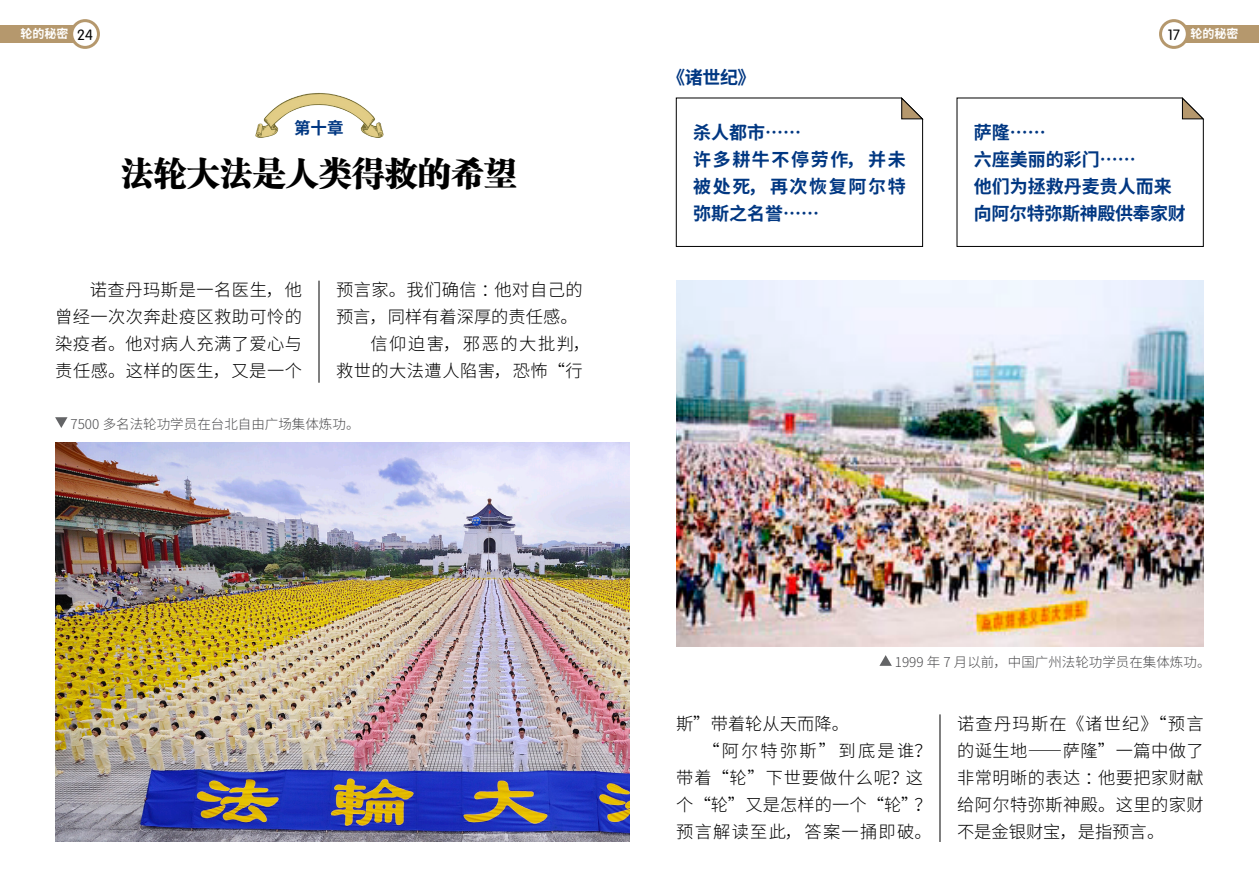
<style>
.page{position:relative;width:1259px;height:893px;background:#fff}
.page>*{position:absolute;margin:0;border:0;box-sizing:border-box;transform-origin:0 0}
.t1{font:33px "FZCSK GBK1 0";color:#000}
.t2{font:700 18px/27px "Source Han Sans CN";color:#003782}
.t3{font:700 18px/27px "Source Han Sans CN";letter-spacing:.09em;color:#003782}
.t4{font:300 17.25px/27px "Source Han Sans CN";letter-spacing:.025em;color:#000;text-align:justify}
.t5{font:300 17.25px "Source Han Sans CN";color:#000}
.t6{font:300 17.25px "Source Han Sans CN";letter-spacing:.005em;color:#000}
.t7{font:300 17.25px "Source Han Sans CN";letter-spacing:.045em;color:#000}
.t8{font:300 17.25px "Source Han Sans CN";letter-spacing:.07em;color:#000}
.t9{font:300 17.25px "Source Han Sans CN";letter-spacing:.09em;color:#000}
.t10{font:300 17.25px "Source Han Sans CN";letter-spacing:.13em;color:#000}
.t11{font:700 16.5px "Source Han Sans CN";color:#003782}
.t12{font:300 13.5px "Source Han Sans CN";color:#4b4b4d}
.t13{font:700 12px "Source Han Sans CN";color:#fff}
.s1{font-family:"FZY3 JW GB1 0";font-weight:400;font-size:14.7px;color:#000}
</style>
<div class="page">
<div style="left:0;top:26px;width:85px;height:17px;background:#b5986d"></div>
<div style="left:72px;top:21px;width:26px;height:26px;background:#fff;border-radius:50%"></div>
<div style="left:70px;top:19px;width:30px;height:30px;border:3px solid #b5986d;border-radius:50%"></div>
<img style="left:255px;top:93px;width:129px;height:44px">
<img style="left:55px;top:442px;width:574px;height:400px">
<hr style="left:319px;top:281px;width:1px;height:102px;background:#000">
<svg style="left:55px;top:417px;width:13px;height:11px"></svg>
<div style="left:1174px;top:26px;width:85px;height:17px;background:#b5986d"></div>
<div style="left:1160px;top:21px;width:27px;height:26px;background:#fff;border-radius:50%"></div>
<div style="left:1159px;top:19px;width:29px;height:30px;border:3px solid #b5986d;border-radius:50%"></div>
<hr style="left:939px;top:714px;width:1px;height:128px;background:#000">
<svg style="left:676px;top:97px;width:247px;height:150px"></svg>
<svg style="left:956px;top:97px;width:247px;height:150px"></svg>
<img style="left:676px;top:281px;width:527px;height:365px">
<svg style="left:879px;top:655px;width:13px;height:11px"></svg>
<p class="t13" style="left:21px;top:27px;width:74px">轮的秘密 <span class="s1">24</span></p>
<p class="t11" style="left:294px;top:118px;width:51px">第十章</p>
<h1 class="t1" style="left:121px;top:155px;width:397px">法轮大法是人类得救的希望</h1>
<p class="t4" style="left:55px;top:276px;width:248px;text-indent:34px">诺查丹玛斯是一名医生，他曾经一次次奔赴疫区救助可怜的染疫者。他对病人充满了爱心与责任感。这样的医生，又是一个</p>
<p class="t4" style="left:336px;top:276px;width:248px">预言家。我们确信：他对自己的</p>
<p class="t5" style="left:336px;top:307px;width:243px">预言，同样有着深厚的责任感。</p>
<p class="t9" style="left:370px;top:334px;width:221px">信仰迫害，邪恶的大批判，</p>
<p class="t4" style="left:336px;top:357px;width:248px">救世的大法遭人陷害，恐怖“行</p>
<p class="t12" style="left:71px;top:416px;width:290px">7500 多名法轮功学员在台北自由广场集体炼功。</p>
<p class="t2" style="left:667px;top:64px;width:90px">《诸世纪》</p>
<p class="t3" style="left:693px;top:119px;width:214px">杀人都市……<br>许多耕牛不停劳作，并未被处死，再次恢复阿尔特弥斯之名誉……</p>
<p class="t13" style="left:1167px;top:27px;width:72px"><span class="s1">17</span> 轮的秘密</p>
<p class="t2" style="left:974px;top:119px;width:214px">萨隆……<br>六座美丽的彩门……<br>他们为拯救丹麦贵人而来向阿尔特弥斯神殿供奉家财</p>
<p class="t12" style="left:895px;top:654px;width:317px">1999 年 7 月以前，中国广州法轮功学员在集体炼功。</p>
<p class="t5" style="left:676px;top:713px;width:174px">斯”带着轮从天而降。</p>
<p class="t10" style="left:702px;top:740px;width:231px">“阿尔特弥斯”到底是谁？</p>
<p class="t7" style="left:676px;top:767px;width:248px">带着“轮”下世要做什么呢？这</p>
<p class="t6" style="left:676px;top:794px;width:257px">个“轮”又是怎样的一个“轮”？</p>
<p class="t8" style="left:676px;top:821px;width:257px">预言解读至此，答案一捅即破。</p>
<p class="t4" style="left:957px;top:710px;width:248px">诺查丹玛斯在《诸世纪》“预言的诞生地——萨隆”一篇中做了非常明晰的表达：他要把家财献给阿尔特弥斯神殿。这里的家财不是金银财宝，是指预言。</p>
</div>
